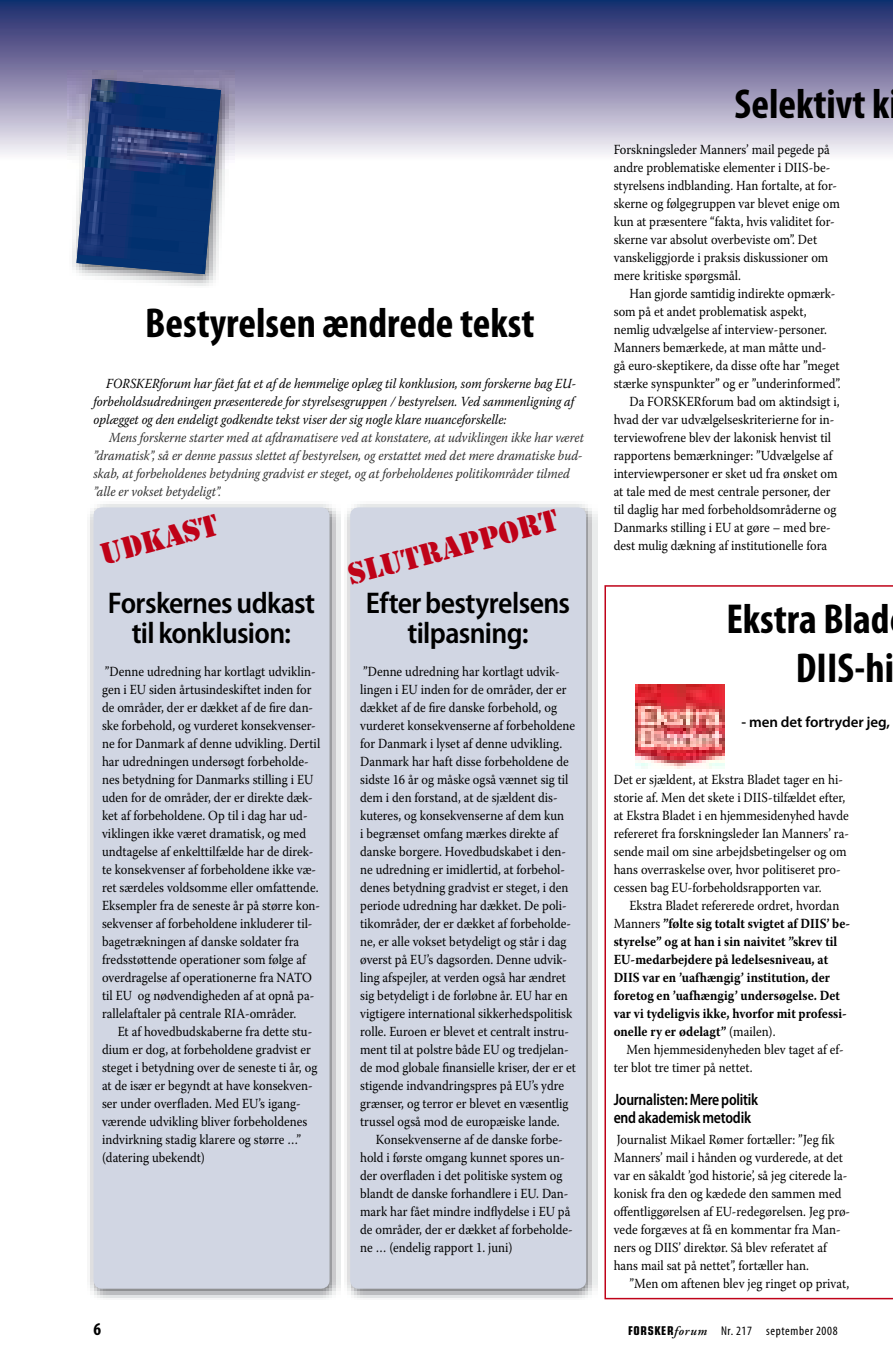
<style>
.page{position:relative;width:893px;height:1361px;background:#fff}
.page>*{position:absolute;margin:0;border:0;box-sizing:border-box;transform-origin:0 0}
.t1{font:700 condensed 42px/49.5px "Myriad Pro";color:#000;text-align:right}
.t2{font:31.5px "Stencil";color:#bf0218}
.t3{font:600 semi-condensed 30px/30px "Myriad Pro";letter-spacing:-.02em;color:#000;text-align:center}
.t4{font:700 condensed 18px "Myriad Pro";color:#000}
.t5{font:600 semi-condensed 16.5px/18px "Myriad Pro";letter-spacing:-.015em;color:#000;scale:.9 1}
.t6{font:600 15px "Myriad Pro";letter-spacing:-.005em;color:#000}
.t7{font:13.8px/18px "Warnock Pro";color:#000;scale:.9 1}
.t8{font:700 13.8px/18px "Warnock Pro";color:#000;scale:.9 1}
.t9{font:italic 13.8px/18px "Warnock Pro";color:#303030;scale:.9 1}
.t10{font:italic 13.8px/18px "Warnock Pro";color:#000;scale:.9 1}
.t11{font:condensed 12.75px "Myriad Pro";letter-spacing:.05em;color:#000}
.s1{font-weight:400}
.s2{font-family:"Eurostile LT Std";font-weight:700;font-size:12.15px}
.s3{font-family:"Adobe Garamond Pro";font-weight:600;font-style:italic;font-stretch:normal}
</style>
<div class="page">
<svg style="left:0;top:0;width:893px;height:156px;background:#8282a9"></svg>
<svg style="left:604px;top:585px;width:289px;height:714px"></svg>
<img style="left:90px;top:504px;width:250px;height:794px">
<div style="left:94px;top:507px;width:235px;height:781px;background:#d1d6e3;border-radius:9px"></div>
<img style="left:347px;top:504px;width:250px;height:794px">
<div style="left:350px;top:507px;width:236px;height:781px;background:#d1d6e3;border-radius:9px"></div>
<img style="left:68px;top:70px;width:166px;height:216px">
<svg style="left:77px;top:79px;width:144px;height:195px"></svg>
<img style="left:92px;top:79px;width:129px;height:22px">
<img style="left:91px;top:90px;width:129px;height:22px">
<img style="left:90px;top:101px;width:129px;height:22px">
<img style="left:89px;top:112px;width:129px;height:22px">
<img style="left:88px;top:123px;width:129px;height:22px">
<img style="left:87px;top:134px;width:129px;height:22px">
<img style="left:86px;top:145px;width:129px;height:22px">
<img style="left:85px;top:156px;width:129px;height:22px">
<img style="left:84px;top:167px;width:129px;height:22px">
<img style="left:83px;top:178px;width:129px;height:22px">
<img style="left:82px;top:189px;width:129px;height:22px">
<img style="left:81px;top:200px;width:129px;height:22px">
<img style="left:80px;top:211px;width:129px;height:22px">
<img style="left:79px;top:222px;width:129px;height:22px">
<img style="left:77px;top:233px;width:130px;height:41px">
<img style="left:77px;top:244px;width:130px;height:22px">
<img style="left:635px;top:684px;width:89px;height:84px">
<h1 class="t1" style="left:145px;top:297px;width:391px">Bestyrelsen ændrede tekst</h1>
<p class="t10" style="left:94px;top:374px;width:538px;text-indent:13px">FORSKERforum har fået fat et af de hemmelige oplæg til konklusion, som forskerne bag EU&shy;forbeholdsudredningen præsenterede for styrelsesgruppen / bestyrelsen. Ved sammenligning af oplægget og den endeligt godkendte tekst viser der sig nogle klare nuanceforskelle:</p>
<p class="t9" style="left:94px;top:428px;width:546px;text-indent:16px">Mens forskerne starter med at afdramatisere ved at konstatere, at udviklingen ikke har været ”dramatisk”, så er denne passus slettet af bestyrelsen, og erstattet med det mere dramatiske bud&shy;skab, at forbeholdenes betydning gradvist er steget, og at forbeholdenes politikområder tilmed ”alle er vokset betydeligt”.</p>
<h2 class="t2" style="left:97px;top:537px;width:122px;rotate:-15deg">udkast</h2>
<h2 class="t2" style="left:344px;top:557px;width:218px;rotate:-15deg">slutrapport</h2>
<h3 class="t3" style="left:108px;top:588px;width:209px">Forskernes udkast til konklusion:</h3>
<p class="t7" style="left:102px;top:662px;width:244px">”Denne udredning har kortlagt udviklin&shy;gen i EU siden årtusindeskiftet inden for de områder, der er dækket af de fire dan&shy;ske forbehold, og vurderet konsekvenser&shy;ne for Danmark af denne udvikling. Dertil har udredningen undersøgt forbeholde&shy;nes betydning for Danmarks stilling i EU uden for de områder, der er direkte dæk&shy;ket af forbeholdene. Op til i dag har ud&shy;viklingen ikke været dramatisk, og med undtagelse af enkelttilfælde har de direk&shy;te konsekvenser af forbeholdene ikke væ&shy;ret særdeles voldsomme eller omfattende.<br>Eksempler fra de seneste år på større kon&shy;sekvenser af forbeholdene inkluderer til&shy;bagetrækningen af danske soldater fra fredsstøttende operationer som følge af overdragelse af operationerne fra NATO til EU og nødvendigheden af at opnå pa&shy;rallelaftaler på centrale RIA-områder.</p>
<p class="t7" style="left:102px;top:1022px;width:241px;text-indent:16px">Et af hovedbudskaberne fra dette stu&shy;dium er dog, at forbeholdene gradvist er steget i betydning over de seneste ti år, og at de især er begyndt at have konsekven&shy;ser under overfladen. Med EU’s igang&shy;værende udvikling bliver forbeholdenes indvirkning stadig klarere og større …” (datering ubekendt)</p>
<h3 class="t3" style="left:366px;top:588px;width:206px">Efter bestyrelsens tilpasning:</h3>
<p class="t7" style="left:360px;top:662px;width:241px">”Denne udredning har kortlagt udvik&shy;lingen i EU inden for de områder, der er dækket af de fire danske forbehold, og vurderet konsekvenserne af forbeholdene for Danmark i lyset af denne udvikling.<br>Danmark har haft disse forbeholdene de sidste 16 år og måske også vænnet sig til dem i den forstand, at de sjældent dis&shy;kuteres, og konsekvenserne af dem kun<br>i begrænset omfang mærkes direkte af danske borgere. Hovedbudskabet i den&shy;ne udredning er imidlertid, at forbehol&shy;denes betydning gradvist er steget, i den periode udredning har dækket. De poli&shy;tikområder, der er dækket af forbeholde&shy;ne, er alle vokset betydeligt og står i dag øverst på EU’s dagsorden. Denne udvik&shy;ling afspejler, at verden også har ændret sig betydeligt i de forløbne år. EU har en vigtigere international sikkerhedspolitisk rolle. Euroen er blevet et centralt instru&shy;ment til at polstre både EU og tredjelan&shy;de mod globale finansielle kriser, der er et stigende indvandringspres på EU’s ydre grænser, og terror er blevet en væsentlig trussel også mod de europæiske lande.</p>
<p class="t7" style="left:360px;top:1130px;width:238px;text-indent:16px">Konsekvenserne af de danske forbe&shy;hold i første omgang kunnet spores un&shy;der overfladen i det politiske system og blandt de danske forhandlere i EU. Dan&shy;mark har fået mindre indflydelse i EU på de områder, der er dækket af forbeholde&shy;ne … (endelig rapport 1. juni)</p>
<h1 class="t1" style="left:735px;top:78px;width:157px">Selektivt k</h1>
<p class="t7" style="left:614px;top:140px;width:253px">Forskningsleder Manners’ mail pegede på andre problematiske elementer i DIIS-be&shy;styrelsens indblanding. Han fortalte, at for&shy;skerne og følgegruppen var blevet enige om kun at præsentere “fakta, hvis validitet for&shy;skerne var absolut overbeviste om”. Det vanskeliggjorde i praksis diskussioner om mere kritiske spørgsmål.</p>
<p class="t7" style="left:629px;top:284px;width:230px">Han gjorde samtidig indirekte opmærk-</p>
<p class="t7" style="left:614px;top:302px;width:216px">som på et andet problematisk aspekt,</p>
<p class="t7" style="left:614px;top:320px;width:238px">nemlig udvælgelse af interview-personer.</p>
<p class="t7" style="left:614px;top:338px;width:238px">Manners bemærkede, at man måtte und-</p>
<p class="t7" style="left:614px;top:356px;width:252px">gå euro-skeptikere, da disse ofte har ”meget</p>
<p class="t7" style="left:614px;top:374px;width:254px">stærke synspunkter” og er ”underinformed”.</p>
<p class="t7" style="left:629px;top:392px;width:235px">Da FORSKERforum bad om aktindsigt i,</p>
<p class="t7" style="left:614px;top:410px;width:247px">hvad der var udvælgelseskriterierne for in-</p>
<p class="t7" style="left:614px;top:428px;width:243px">terviewofrene blev der lakonisk henvist til</p>
<p class="t7" style="left:614px;top:446px;width:244px">rapportens bemærkninger: ”Udvælgelse af</p>
<p class="t7" style="left:614px;top:464px;width:250px">interviewpersoner er sket ud fra ønsket om</p>
<p class="t7" style="left:614px;top:482px;width:242px">at tale med de mest centrale personer, der</p>
<p class="t7" style="left:614px;top:500px;width:249px">til daglig har med forbeholdsområderne og</p>
<p class="t7" style="left:614px;top:518px;width:243px">Danmarks stilling i EU at gøre – med bre-</p>
<p class="t7" style="left:614px;top:536px;width:239px">dest mulig dækning af institutionelle fora</p>
<h1 class="t1" style="left:726px;top:593px;width:169px">Ekstra Blad<br>DIIS-hi</h1>
<p class="t6" style="left:741px;top:713px;width:150px">- men det fortryder jeg,</p>
<p class="t7" style="left:614px;top:770px;width:263px">Det er sjældent, at Ekstra Bladet tager en hi&shy;storie af. Men det skete i DIIS-tilfældet efter, at Ekstra Bladet i en hjemmesidenyhed havde refereret fra forskningsleder Ian Manners’ ra&shy;sende mail om sine arbejdsbetingelser og om hans overraskelse over, hvor politiseret pro&shy;cessen bag EU-forbeholdsrapporten var.</p>
<p class="t8" style="left:614px;top:896px;width:264px;text-indent:16px"><span class="s1">Ekstra Bladet refererede ordret, hvordan Manners</span> ”følte sig totalt svigtet af DIIS’ be&shy;styrelse” og at han i sin naivitet ”skrev til EU-medarbejdere på ledelsesniveau, at DIIS var en ’uafhængig’ institution, der foretog en ’uafhængig’ undersøgelse. Det var vi tydeligvis ikke, hvorfor mit professi&shy;onelle ry er ødelagt” <span class="s1">(mailen).</span></p>
<p class="t7" style="left:614px;top:1040px;width:257px;text-indent:13px">Men hjemmesidenyheden blev taget af ef&shy;ter blot tre timer på nettet.</p>
<p class="t5" style="left:614px;top:1091px;width:162px">Journalisten: Mere politik end akademisk metodik</p>
<p class="t7" style="left:614px;top:1130px;width:264px">Journalist Mikael Rømer fortæller: ”Jeg fik Manners’ mail i hånden og vurderede, at det var en såkaldt ’god historie’, så jeg citerede la&shy;konisk fra den og kædede den sammen med offentliggørelsen af EU-redegørelsen. Jeg prø&shy;vede forgæves at få en kommentar fra Man&shy;ners og DIIS’ direktør. Så blev referatet af hans mail sat på nettet”, fortæller han.</p>
<p class="t7" style="left:629px;top:1274px;width:246px">”Men om aftenen blev jeg ringet op privat,</p>
<h3 class="t4" style="left:94px;top:1317px;width:9px">6</h3>
<p class="t11" style="left:628px;top:1323px;width:211px"><span class="s2">FORSKER</span><span class="s3">forum</span> Nr. 217 september 2008</p>
</div>
